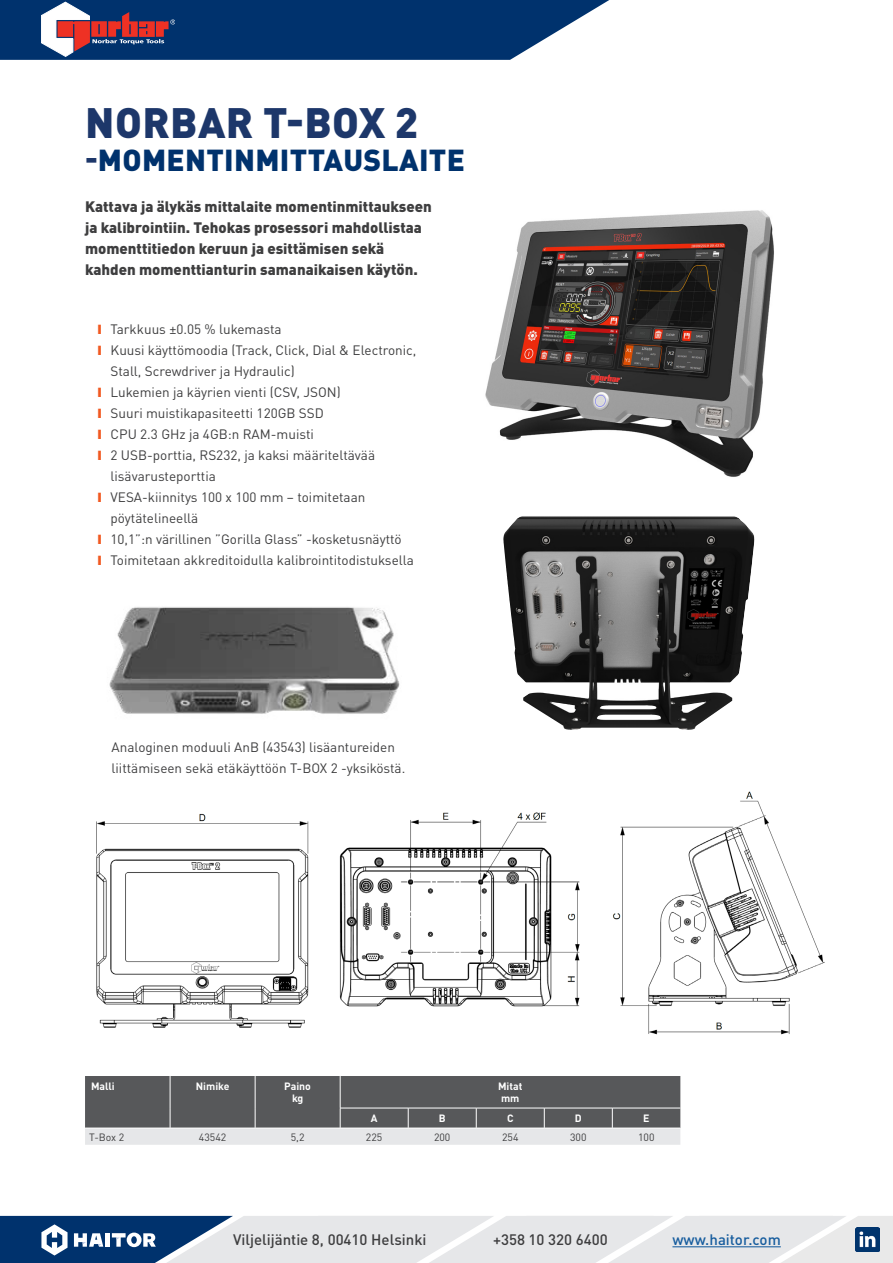
<style>
.page{position:relative;width:893px;height:1263px;background:#fff}
.page>*{position:absolute;margin:0;border:0;box-sizing:border-box;transform-origin:0 0}
.Big_headline_blue_1__line{font:900 42px "DINOT";letter-spacing:.01em;color:#1d376a}
.Big_headline_blue_1__line-2{font:900 30px "DINOT";letter-spacing:.01em;color:#00326d}
.Ingress{font:900 15px/21px "DINOT";color:#3e3e3f}
.t1{font:500 15px "DINOT";color:#3e3e3f}
.t2{font:500 15px "DINOT";color:#175d9e}
.Body_text{font:13.5px/21px "DINOT";color:#3e3e3f}
.Table_headline{font:700 10.5px "DINOT";color:#fff}
.Table_body{font:10.5px "DINOT";color:#3e3e3f}
.Table_body_first_column{font:10.5px "DINOT";color:#3e3e3f}
.Table_headline_first_column{font:700 10.5px "DINOT";color:#fff}
.s1{color:#1d376a}
</style>
<div class="page">
<img style="left:485px;top:210px;width:289px;height:267px">
<img style="left:613px;top:791px;width:212px;height:244px">
<img style="left:96px;top:813px;width:213px;height:215px">
<img style="left:339px;top:812px;width:241px;height:195px">
<img style="left:109px;top:607px;width:291px;height:107px">
<svg style="left:85px;top:1076px;width:595px;height:69px;background:#7e7f81"></svg>
<hr style="left:340px;top:1128px;width:68px;height:1px;background:#fff">
<hr style="left:408px;top:1128px;width:68px;height:1px;background:#fff">
<hr style="left:476px;top:1128px;width:68px;height:1px;background:#fff">
<hr style="left:544px;top:1128px;width:68px;height:1px;background:#fff">
<hr style="left:612px;top:1128px;width:68px;height:1px;background:#fff">
<img style="left:503px;top:516px;width:218px;height:152px">
<svg style="left:0;top:0;width:609px;height:60px;background:#294a7b"></svg>
<svg style="left:0;top:1216px;width:893px;height:47px;background:#b9c4d1"></svg>
<p class="Big_headline_blue_1__line" style="left:85px;top:95px;width:334px">NORBAR T-BOX 2</p>
<p class="Big_headline_blue_1__line-2" style="left:85px;top:140px;width:381px"><span class="s1">-</span>MOMENTINMITTAUSLAITE</p>
<p class="Ingress" style="left:85px;top:196px;width:348px">Kattava ja älykäs mittalaite momentinmittaukseen ja kalibrointiin. Tehokas prosessori mahdollistaa momenttitiedon keruun ja esittämisen sekä kahden momenttianturin samanaikaisen käytön.</p>
<p class="Body_text" style="left:111px;top:318px;width:173px">Tarkkuus ±0.05 % lukemasta</p>
<p class="Body_text" style="left:111px;top:339px;width:307px">Kuusi käyttömoodia (Track, Click, Dial &amp; Electronic,<br>Stall, Screwdriver ja Hydraulic)</p>
<p class="Body_text" style="left:111px;top:381px;width:232px">Lukemien ja käyrien vienti (CSV, JSON)</p>
<p class="Body_text" style="left:111px;top:402px;width:215px">Suuri muistikapasiteetti 120GB SSD</p>
<p class="Body_text" style="left:111px;top:423px;width:205px">CPU 2.3 GHz ja 4GB:n RAM-muisti</p>
<p class="Body_text" style="left:111px;top:444px;width:266px">2 USB-porttia, RS232, ja kaksi määriteltävää lisävarusteporttia</p>
<p class="Body_text" style="left:111px;top:486px;width:256px">VESA-kiinnitys 100 x 100 mm – toimitetaan pöytätelineellä</p>
<p class="Body_text" style="left:111px;top:528px;width:293px">10,1”:n värillinen ”Gorilla Glass” -kosketusnäyttö</p>
<p class="Body_text" style="left:111px;top:549px;width:305px">Toimitetaan akkreditoidulla kalibrointitodistuksella</p>
<p class="Body_text" style="left:112px;top:736px;width:295px">Analoginen moduuli AnB (43543) lisäantureiden liittämiseen sekä etäkäyttöön T-BOX 2 -yksiköstä.</p>
<p class="Table_headline_first_column" style="left:91px;top:1079px;width:25px">Malli</p>
<p class="Table_headline" style="left:196px;top:1079px;width:35px">Nimike</p>
<p class="Table_headline" style="left:284px;top:1079px;width:28px">Paino</p>
<p class="Table_headline" style="left:292px;top:1091px;width:13px">kg</p>
<p class="Table_headline" style="left:498px;top:1079px;width:26px">Mitat</p>
<p class="Table_headline" style="left:501px;top:1091px;width:20px">mm</p>
<p class="Table_headline" style="left:371px;top:1111px;width:8px">A</p>
<p class="Table_headline" style="left:439px;top:1111px;width:8px">B</p>
<p class="Table_headline" style="left:507px;top:1111px;width:8px">C</p>
<p class="Table_headline" style="left:575px;top:1111px;width:8px">D</p>
<p class="Table_headline" style="left:643px;top:1111px;width:8px">E</p>
<p class="Table_body_first_column" style="left:89px;top:1130px;width:37px">T-Box 2</p>
<p class="Table_body" style="left:199px;top:1130px;width:29px">43542</p>
<p class="Table_body" style="left:291px;top:1130px;width:15px">5,2</p>
<p class="Table_body" style="left:366px;top:1130px;width:18px">225</p>
<p class="Table_body" style="left:434px;top:1130px;width:18px">200</p>
<p class="Table_body" style="left:502px;top:1130px;width:18px">254</p>
<p class="Table_body" style="left:570px;top:1130px;width:18px">300</p>
<p class="Table_body" style="left:638px;top:1130px;width:18px">100</p>
<p class="t1" style="left:233px;top:1230px;width:195px">Viljelijäntie 8, 00410 Helsinki</p>
<p class="t1" style="left:493px;top:1230px;width:116px">+358 10 320 6400</p>
<p class="t2" style="left:672px;top:1230px;width:110px">www.haitor.com</p>
</div>
